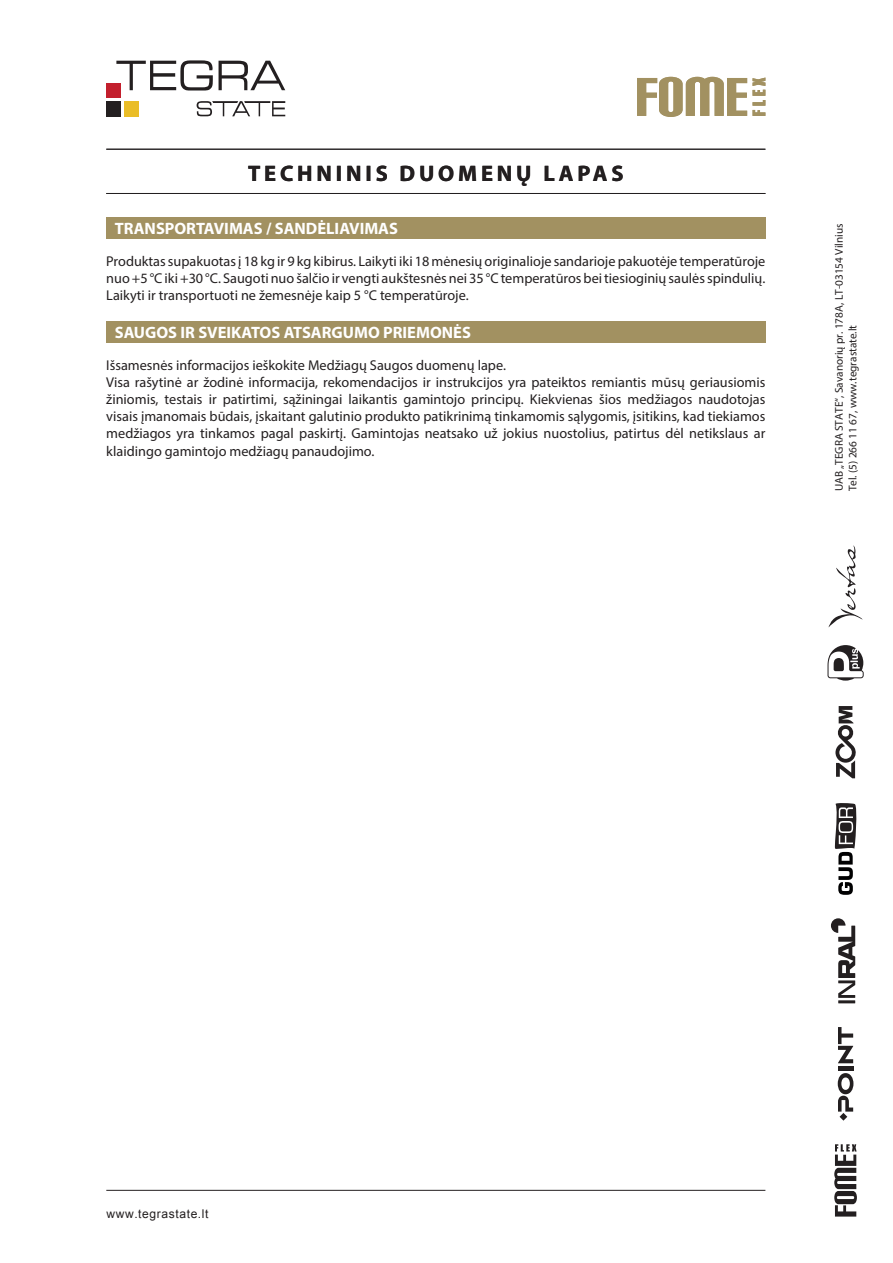
<style>
.page{position:relative;width:893px;height:1263px;background:#fff}
.page>*{position:absolute;margin:0;border:0;box-sizing:border-box;transform-origin:0 0}
.t1{font:700 22.5px "Myriad Pro";letter-spacing:.17em;color:#231f20}
.t2{font:700 16.5px "Myriad Pro";color:#fff}
.t3{font:14.25px/17.1px "Myriad Pro";color:#231f20;text-align:justify}
.t4{font:12px "Arial";letter-spacing:.05em;color:#231f20}
.t5{font:11.25px/13.5px "Myriad Pro";color:#231f20}
</style>
<div class="page">
<div style="left:107px;top:83px;width:14px;height:15px;background:#c31f2d"></div>
<div style="left:124px;top:101px;width:14px;height:15px;background:#eabd27"></div>
<div style="left:107px;top:101px;width:14px;height:15px;background:#231f20"></div>
<svg style="left:116px;top:60px;width:169px;height:30px"></svg>
<svg style="left:197px;top:101px;width:88px;height:15px"></svg>
<svg style="left:834px;top:1144px;width:23px;height:72px"></svg>
<hr style="left:838px;top:1067px;width:15px;height:4px;background:#231f20">
<svg style="left:838px;top:1027px;width:15px;height:36px"></svg>
<svg style="left:838px;top:1073px;width:15px;height:38px"></svg>
<svg style="left:840px;top:1113px;width:7px;height:7px"></svg>
<svg style="left:827px;top:645px;width:37px;height:36px"></svg>
<svg style="left:835px;top:706px;width:21px;height:72px"></svg>
<svg style="left:828px;top:545px;width:34px;height:82px"></svg>
<hr style="left:838px;top:1000px;width:17px;height:3px;background:#231f20">
<svg style="left:831px;top:918px;width:24px;height:80px"></svg>
<svg style="left:835px;top:803px;width:22px;height:92px"></svg>
<hr style="left:106px;top:1190px;width:659px;height:1px;background:#231f20">
<hr style="left:106px;top:193px;width:659px;height:1px;background:#231f20">
<hr style="left:106px;top:149px;width:659px;height:1px;background:#231f20">
<svg style="left:637px;top:77px;width:128px;height:40px"></svg>
<div style="left:106px;top:321px;width:659px;height:21px;background:#a29161"></div>
<div style="left:106px;top:217px;width:659px;height:21px;background:#a29161"></div>
<p class="t1" style="left:248px;top:158px;width:377px">TECHNINIS DUOMENŲ LAPAS</p>
<p class="t2" style="left:115px;top:217px;width:285px">TRANSPORTAVIMAS / SANDĖLIAVIMAS</p>
<p class="t3" style="left:106px;top:252px;width:661px">Produktas supakuotas į 18 kg ir 9 kg kibirus. Laikyti iki 18 mėnesių originalioje sandarioje pakuotėje temperatūroje nuo +5 °C iki +30 °C. Saugoti nuo šalčio ir vengti aukštesnės nei 35 °C temperatūros bei tiesioginių saulės spindulių.</p>
<p class="t3" style="left:106px;top:286px;width:364px">Laikyti ir transportuoti ne žemesnėje kaip 5 °C temperatūroje.</p>
<p class="t2" style="left:115px;top:321px;width:358px">SAUGOS IR SVEIKATOS ATSARGUMO PRIEMONĖS</p>
<p class="t3" style="left:106px;top:356px;width:401px">Išsamesnės informacijos ieškokite Medžiagų Saugos duomenų lape.</p>
<p class="t3" style="left:106px;top:374px;width:661px">Visa rašytinė ar žodinė informacija, rekomendacijos ir instrukcijos yra pateiktos remiantis mūsų geriausiomis žiniomis, testais ir patirtimi, sąžiningai laikantis gamintojo principų. Kiekvienas šios medžiagos naudotojas visais įmanomais būdais, įskaitant galutinio produkto patikrinimą tinkamomis sąlygomis, įsitikins, kad tiekiamos medžiagos yra tinkamos pagal paskirtį. Gamintojas neatsako už jokius nuostolius, patirtus dėl netikslaus ar klaidingo gamintojo medžiagų panaudojimo.</p>
<p class="t5" style="left:832px;top:491px;width:269px;rotate:-90deg">UAB „TEGRA STATE“, Savanorių pr. 178A, LT-03154 Vilnius<br>Tel. (5) 266 11 67, www.tegrastate.lt</p>
<p class="t4" style="left:106px;top:1206px;width:104px">www.tegrastate.lt</p>
</div>
